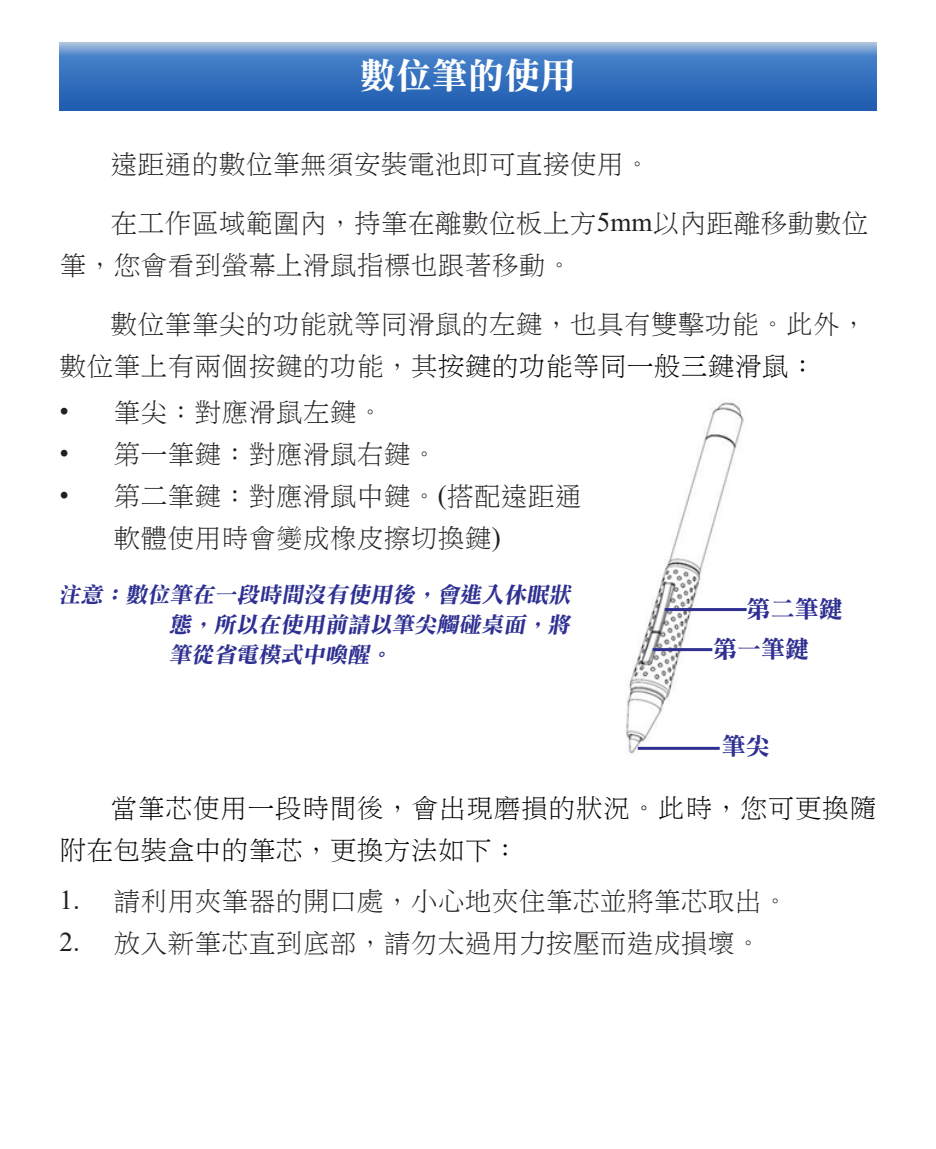
<style>
.page{position:relative;width:936px;height:1149px;background:#fff}
.page>*{position:absolute;margin:0;border:0;box-sizing:border-box;transform-origin:0 0}
.標題1{font:36px "DF Li Song W7 WIN BF";color:#fff}
.Contents{font:27px/42px "DF Li Song W3 WIN BF";color:#231f20}
.凹排{font:27px/42px "DF Li Song W3 WIN BF";letter-spacing:.015em;color:#000}
.t1{font:24px "DF Li Song W7 WIN BF";color:#2e3092}
.注意1{font:italic 21.9px/30px "DF Li Song W7 WIN BF";color:#2e3092;text-align:justify}
.s1{font-family:"Times New Roman"}
.s2{color:#000}
</style>
<div class="page">
<svg style="left:60px;top:43px;width:816px;height:67px;background:#3f77c0"></svg>
<img style="left:626px;top:402px;width:120px;height:352px">
<hr style="left:652px;top:648px;width:60px;height:3px;background:#2e3092">
<hr style="left:664px;top:608px;width:82px;height:3px;background:#2e3092">
<hr style="left:637px;top:746px;width:82px;height:3px;background:#2e3092">
<p class="標題1" style="left:360px;top:57px;width:217px">數位筆的使用</p>
<p class="Contents" style="left:111px;top:143px;width:542px">遠距通的數位筆無須安裝電池即可直接使用。</p>
<p class="Contents" style="left:60px;top:202px;width:810px;text-indent:51px">在工作區域範圍內，持筆在離數位板上方<span class="s1">5mm</span>以內距離移動數位筆，您會看到螢幕上滑鼠指標也跟著移動。</p>
<p class="Contents" style="left:60px;top:303px;width:809px;text-indent:51px">數位筆筆尖的功能就等同滑鼠的左鍵，也具有雙擊功能。此外，數位筆上有兩個按鍵的功能，其<span class="s2">按鍵的功能等同一般三鍵滑鼠：</span></p>
<p class="Contents" style="left:60px;top:391px;width:325px"><span class="s1">•</span> 筆尖：對應滑鼠左鍵。</p>
<p class="Contents" style="left:60px;top:433px;width:379px"><span class="s1">•</span> 第一筆鍵：對應滑鼠右鍵。</p>
<p class="Contents" style="left:114px;top:475px;width:469px;text-indent:-54px"><span class="s1">•</span> 第二筆鍵：對應滑鼠中鍵。<span class="s1">(</span>搭配遠距通軟體使用時會變成橡皮擦切換鍵<span class="s1">)</span></p>
<p class="注意1" style="left:169px;top:579px;width:407px;text-indent:-111px">注意：數位筆在一段時間沒有使用後，會進入休眠狀態，所以在使用前請以筆尖觸碰桌面，將筆從省電模式中喚醒。</p>
<p class="t1" style="left:746px;top:596px;width:97px">第二筆鍵</p>
<p class="t1" style="left:713px;top:636px;width:97px">第一筆鍵</p>
<p class="t1" style="left:721px;top:733px;width:49px">筆尖</p>
<p class="凹排" style="left:60px;top:786px;width:818px;text-indent:51px">當筆芯使用一段時間後，會出現磨損的狀況。此時，您可更換隨附在包裝盒中的筆芯，更換方法如下：</p>
<p class="Contents" style="left:60px;top:879px;width:730px"><span class="s1">1.</span> 請利用夾筆器的開口處，小心地夾住筆芯並將筆芯取出。</p>
<p class="Contents" style="left:60px;top:921px;width:703px"><span class="s1">2.</span> 放入新筆芯直到底部，請勿太過用力按壓而造成損壞。</p>
</div>
